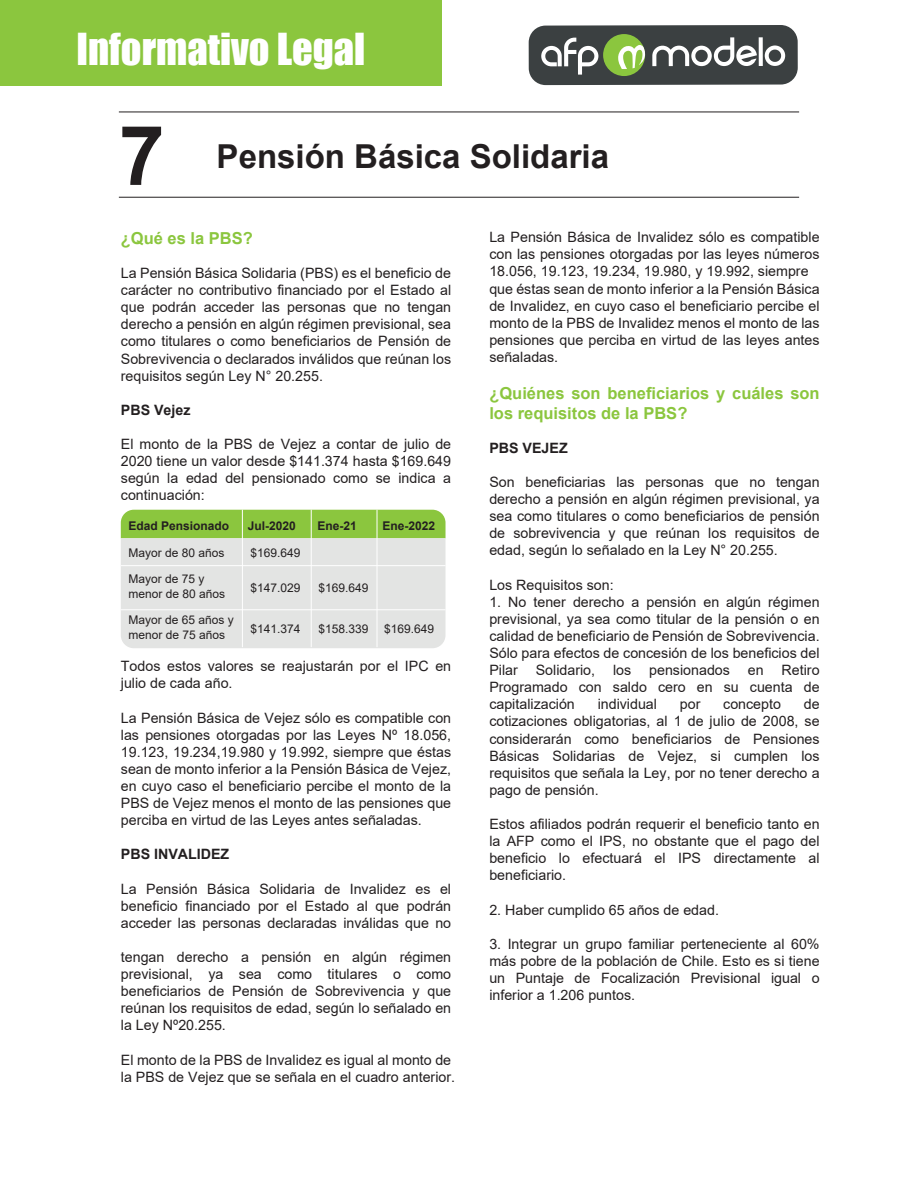
<style>
.page{position:relative;width:918px;height:1188px;background:#fff}
.page>*{position:absolute;margin:0;border:0;box-sizing:border-box;transform-origin:0 0}
.t1{font:700 82.5px "Arial";color:#231f20}
.t2{font:40.5px "Impact";color:#fff}
.t3{font:700 33px "Arial";color:#231f20}
.t4{font:700 16.5px/19.8px "Arial";color:#8bc63e}
.t5{font:14.25px/17.1px "Arial";color:#231f20;text-align:justify}
.t6{font:700 14.25px "Arial";color:#231f20}
.t7{font:12px/26.4px "Arial";color:#231f20}
.t8{font:700 12px "Arial";color:#231f20}
</style>
<div class="page">
<hr style="left:119px;top:112px;width:680px;height:1px;background:#231f20">
<hr style="left:119px;top:197px;width:680px;height:1px;background:#231f20">
<div style="left:0;top:0;width:442px;height:85px;background:#8bc63e"></div>
<svg style="left:529px;top:25px;width:269px;height:60px;background:#60685f"></svg>
<svg style="left:121px;top:510px;width:325px;height:138px;background:#d1dec1"></svg>
<hr style="left:242px;top:510px;width:1px;height:137px;background:#fff">
<hr style="left:121px;top:565px;width:325px;height:1px;background:#fff">
<hr style="left:121px;top:609px;width:325px;height:1px;background:#fff">
<hr style="left:311px;top:510px;width:1px;height:137px;background:#fff">
<hr style="left:377px;top:510px;width:1px;height:137px;background:#fff">
<h2 class="t2" style="left:76px;top:18px;width:290px">Informativo Legal</h2>
<h1 class="t1" style="left:119px;top:98px;width:47px">7</h1>
<h3 class="t3" style="left:217px;top:133px;width:394px">Pensión Básica Solidaria</h3>
<p class="t4" style="left:121px;top:228px;width:134px">¿Qué es la PBS?</p>
<p class="t5" style="left:121px;top:264px;width:332px">La Pensión Básica Solidaria (PBS) es el beneficio de carácter no contributivo financiado por el Estado al que podrán acceder las personas que no tengan derecho a pensión en algún régimen previsional, sea como titulares o como beneficiarios de Pensión de Sobrevivencia o declarados inválidos que reúnan los requisitos según Ley N° 20.255.</p>
<p class="t6" style="left:121px;top:400px;width:71px">PBS Vejez</p>
<p class="t5" style="left:121px;top:435px;width:332px">El monto de la PBS de Vejez a contar de julio de 2020 tiene un valor desde $141.374 hasta $169.649 según la edad del pensionado como se indica a continuación:</p>
<p class="t8" style="left:128px;top:518px;width:102px">Edad Pensionado</p>
<p class="t8" style="left:248px;top:518px;width:50px">Jul-2020</p>
<p class="t8" style="left:318px;top:518px;width:41px">Ene-21</p>
<p class="t8" style="left:383px;top:518px;width:54px">Ene-2022</p>
<p class="t7" style="left:129px;top:539px;width:98px">Mayor de 80 años<br>Mayor de 75 y</p>
<p class="t7" style="left:129px;top:581px;width:107px;line-height:25.2px">menor de 80 años<br>Mayor de 65 años y</p>
<p class="t7" style="left:129px;top:621px;width:98px">menor de 75 años</p>
<p class="t7" style="left:250px;top:539px;width:52px">$169.649</p>
<p class="t7" style="left:250px;top:574px;width:52px">$147.029</p>
<p class="t7" style="left:250px;top:615px;width:52px">$141.374</p>
<p class="t7" style="left:318px;top:574px;width:52px">$169.649</p>
<p class="t7" style="left:318px;top:615px;width:52px">$158.339</p>
<p class="t7" style="left:384px;top:615px;width:52px">$169.649</p>
<p class="t5" style="left:121px;top:658px;width:332px">Todos estos valores se reajustarán por el IPC en julio de cada año.</p>
<p class="t5" style="left:121px;top:709px;width:332px">La Pensión Básica de Vejez sólo es compatible con las pensiones otorgadas por las Leyes Nº 18.056, 19.123, 19.234,19.980 y 19.992, siempre que éstas sean de monto inferior a la Pensión Básica de Vejez, en cuyo caso el beneficiario percibe el monto de la PBS de Vejez menos el monto de las pensiones que perciba en virtud de las Leyes antes señaladas.</p>
<p class="t6" style="left:121px;top:844px;width:110px">PBS INVALIDEZ</p>
<p class="t5" style="left:121px;top:880px;width:332px">La Pensión Básica Solidaria de Invalidez es el beneficio financiado por el Estado al que podrán acceder las personas declaradas inválidas que no</p>
<p class="t5" style="left:121px;top:948px;width:332px">tengan derecho a pensión en algún régimen previsional, ya sea como titulares o como beneficiarios de Pensión de Sobrevivencia y que reúnan los requisitos de edad, según lo señalado en la Ley Nº20.255.</p>
<p class="t5" style="left:121px;top:1051px;width:336px">El monto de la PBS de Invalidez es igual al monto de la PBS de Vejez que se señala en el cuadro anterior.</p>
<p class="t5" style="left:489px;top:229px;width:332px;text-align:left">La Pensión Básica de Invalidez sólo es compatible con las pensiones otorgadas por las leyes números 18.056, 19.123, 19.234, 19.980, y 19.992, siempre que éstas sean de monto inferior a la Pensión Básica de Invalidez, en cuyo caso el beneficiario percibe el monto de la PBS de Invalidez menos el monto de las pensiones que perciba en virtud de las leyes antes señaladas.</p>
<p class="t4" style="left:489px;top:383px;width:332px">¿Quiénes son beneficiarios y cuáles son los requisitos de la PBS?</p>
<p class="t6" style="left:489px;top:438px;width:80px">PBS VEJEZ</p>
<p class="t5" style="left:489px;top:473px;width:332px">Son beneficiarias las personas que no tengan derecho a pensión en algún régimen previsional, ya sea como titulares o como beneficiarios de pensión de sobrevivencia y que reúnan los requisitos de edad, según lo señalado en la Ley N° 20.255.</p>
<p class="t5" style="left:489px;top:576px;width:126px">Los Requisitos son:</p>
<p class="t5" style="left:489px;top:593px;width:332px">1. No tener derecho a pensión en algún régimen previsional, ya sea como titular de la pensión o en calidad de beneficiario de Pensión de Sobrevivencia.<br>Sólo para efectos de concesión de los beneficios del Pilar</p>
<p class="t5" style="left:536px;top:662px;width:61px">Solidario,</p>
<p class="t5" style="left:613px;top:662px;width:20px">los</p>
<p class="t5" style="left:649px;top:662px;width:82px">pensionados</p>
<p class="t5" style="left:748px;top:662px;width:17px">en</p>
<p class="t5" style="left:489px;top:662px;width:332px;text-indent:292px">Retiro Programado con saldo cero en su cuenta de capitalización</p>
<p class="t5" style="left:489px;top:696px;width:332px;text-indent:314px">de cotizaciones obligatorias, al 1 de julio de 2008, se considerarán como beneficiarios de Pensiones Básicas Solidarias de Vejez, si cumplen los requisitos que señala la Ley, por no tener derecho a pago de pensión.</p>
<p class="t5" style="left:489px;top:815px;width:332px">Estos afiliados podrán requerir el beneficio tanto en la AFP como el IPS, no obstante que el pago del beneficio lo efectuará el IPS directamente al beneficiario.</p>
<p class="t5" style="left:489px;top:901px;width:231px">2. Haber cumplido 65 años de edad.</p>
<p class="t5" style="left:489px;top:935px;width:332px">3. Integrar un grupo familiar perteneciente al 60% más pobre de la población de Chile. Esto es si tiene un Puntaje de Focalización Previsional igual o inferior a 1.206 puntos.</p>
<p class="t5" style="left:598px;top:696px;width:61px">individual</p>
<p class="t5" style="left:680px;top:696px;width:22px">por</p>
<p class="t5" style="left:723px;top:696px;width:59px">concepto</p>
</div>
